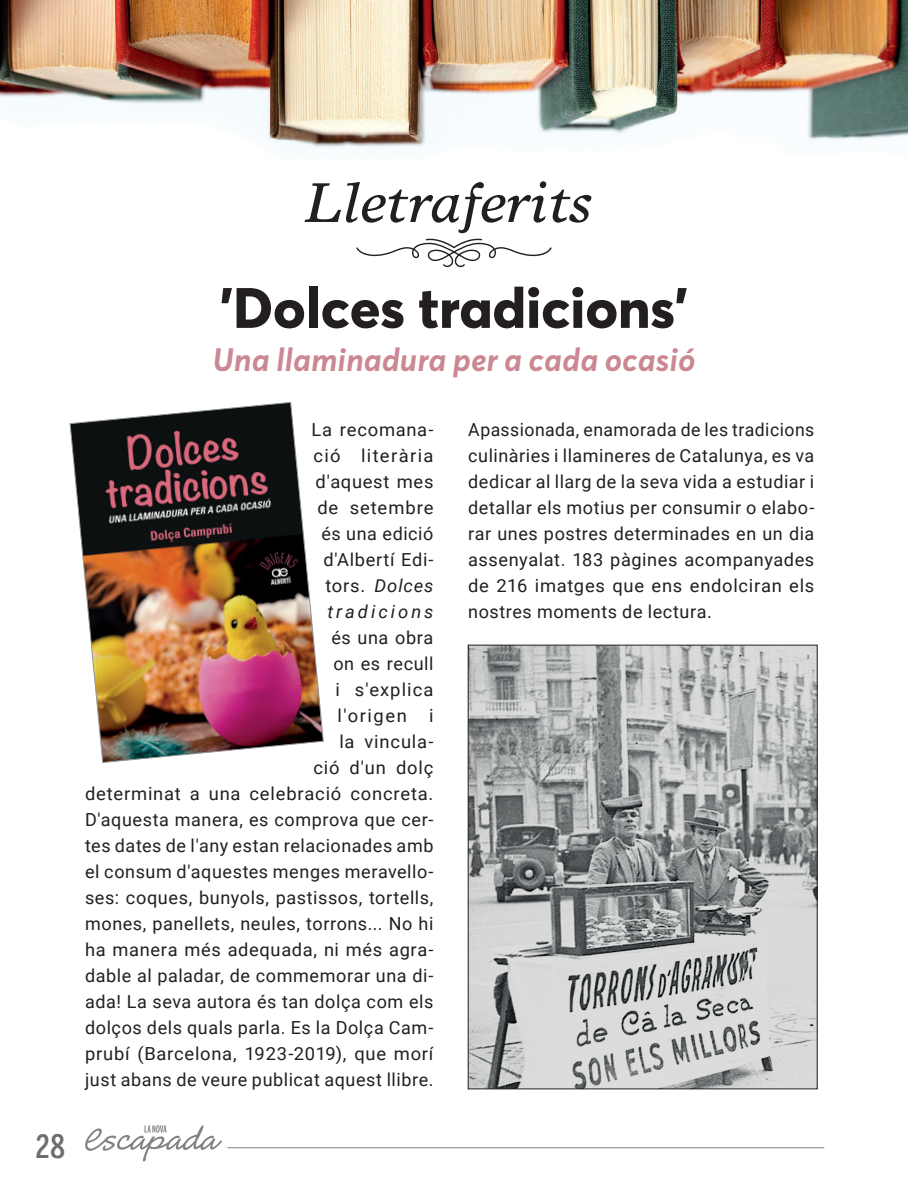
<style>
.page{position:relative;width:908px;height:1191px;background:#fff}
.page>*{position:absolute;margin:0;border:0;box-sizing:border-box;transform-origin:0 0}
.t1{font:800 56px "Averta";color:#231f20}
.t2{font:italic 56px "Times Europa LT Std";color:#231f20}
.t3{font:italic 700 32px "Averta";color:#cb8892}
.t4{font:500 32px "Benton Sans Comp";color:#6c6d70}
.t5{font:18px/26px "Roboto";letter-spacing:.035em;color:#231f20;text-align:right}
.s1{font-style:italic}
</style>
<div class="page">
<svg style="left:85px;top:1125px;width:137px;height:36px"></svg>
<hr style="left:227px;top:1147px;width:596px;height:1px;background:#808285">
<img style="left:0;top:0;width:907px;height:150px">
<svg style="left:356px;top:238px;width:195px;height:29px"></svg>
<img style="left:69px;top:402px;width:255px;height:361px">
<img style="left:469px;top:647px;width:346px;height:440px">
<div style="left:467px;top:645px;width:350px;height:444px;border:1px solid #231f20"></div>
<h1 class="t2" style="left:305px;top:170px;width:287px">Lletraferits</h1>
<h2 class="t4" style="left:36px;top:1127px;width:30px">28</h2>
<h1 class="t1" style="left:220px;top:272px;width:469px">'Dolces tradicions'</h1>
<h2 class="t3" style="left:212px;top:340px;width:484px">Una llaminadura per a cada ocasió</h2>
<p class="t5" style="left:311px;top:417px;width:124px">La recomana&shy;ció literària d'aquest mes de setembre és una edició d'Albertí Edi&shy;tors. <span class="s1">Dolces tradicions</span></p>
<p class="t5" style="left:85px;top:625px;width:350px">és una obra<br>on es recull<br>i s'explica<br>l'origen i<br>la vincula-<br>ció d'un dolç<br>determinat a una celebració concreta.<br>D'aquesta manera, es comprova que cer&shy;tes dates de l'any estan relacionades amb el consum d'aquestes menges meravello&shy;ses: coques, bunyols, pastissos, tortells, mones, panellets, neules, torrons... No hi ha manera més adequada, ni més agra&shy;dable al paladar, de commemorar una di&shy;ada! La seva autora és tan dolça com els dolços dels quals parla. Es la Dolça Cam&shy;prubí (Barcelona, 1923-2019), que morí just abans de veure publicat aquest llibre.</p>
<p class="t5" style="left:468px;top:417px;width:347px;text-align:justify">Apassionada, enamorada de les tradicions culinàries i llamineres de Catalunya, es va dedicar al llarg de la seva vida a estudiar i detallar els motius per consumir o elabo&shy;rar unes postres determinades en un dia assenyalat. 183 pàgines acompanyades de 216 imatges que ens endolciran els nostres moments de lectura.</p>
</div>
